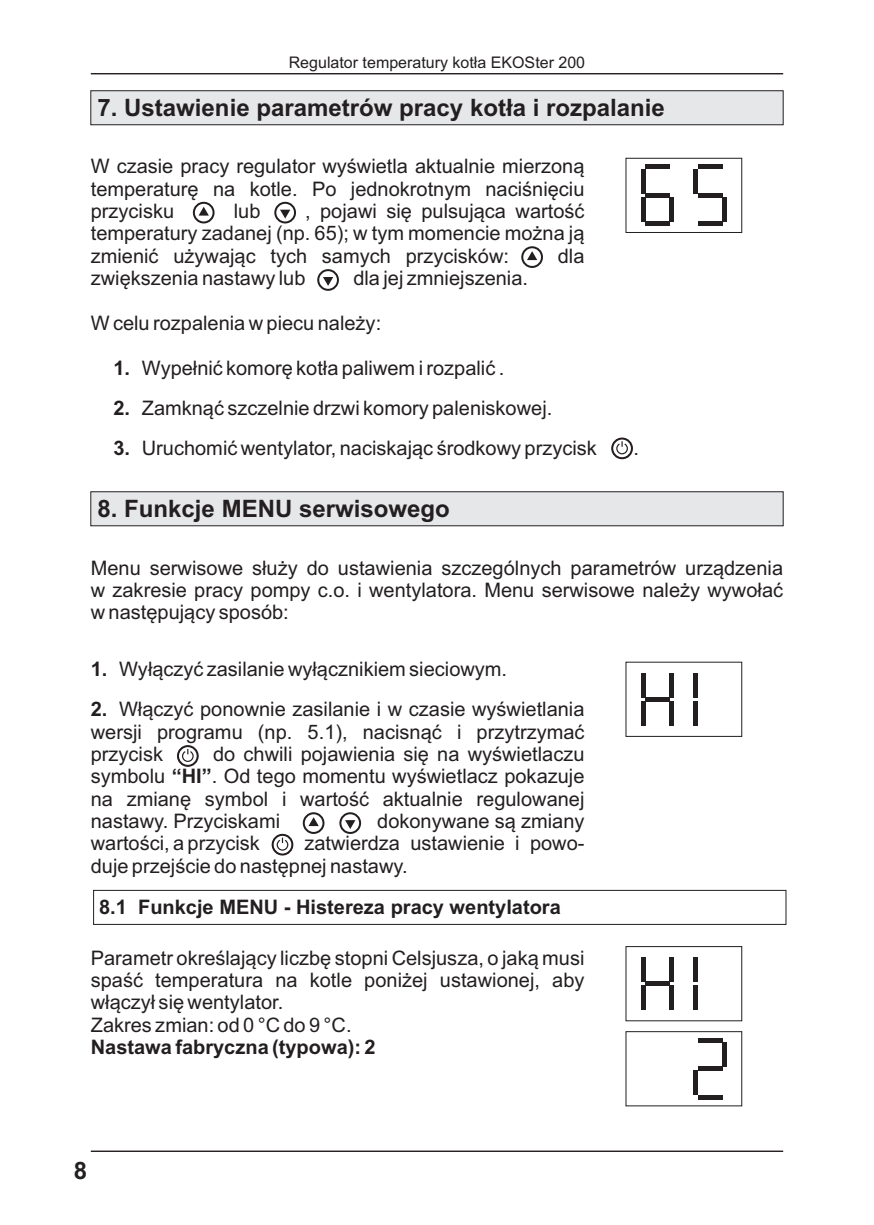
<style>
.page{position:relative;width:874px;height:1225px;background:#fff}
.page>*{position:absolute;margin:0;border:0;box-sizing:border-box;transform-origin:0 0}
.t1{font:700 24px "Arial";color:#231f20}
.t2{font:20px/22.4px "Arial";color:#231f20;text-align:justify}
.t3{font:700 20px "Arial";color:#231f20}
.t4{font:16px "Arial";color:#231f20}
.s1{font-weight:700}
.s2{color:#fff}
</style>
<div class="page">
<hr style="left:669px;top:673px;width:4px;height:24px;background:#231f20">
<hr style="left:641px;top:673px;width:4px;height:24px;background:#231f20">
<hr style="left:645px;top:697px;width:24px;height:4px;background:#231f20">
<hr style="left:669px;top:701px;width:4px;height:24px;background:#231f20">
<hr style="left:641px;top:701px;width:4px;height:24px;background:#231f20">
<hr style="left:693px;top:673px;width:4px;height:24px;background:#231f20">
<hr style="left:693px;top:701px;width:4px;height:24px;background:#231f20">
<div style="left:625px;top:158px;width:116px;height:75px;border:1px solid #231f20"></div>
<hr style="left:645px;top:165px;width:24px;height:4px;background:#231f20">
<hr style="left:641px;top:169px;width:4px;height:24px;background:#231f20">
<hr style="left:645px;top:193px;width:24px;height:4px;background:#231f20">
<hr style="left:669px;top:197px;width:4px;height:24px;background:#231f20">
<hr style="left:641px;top:197px;width:4px;height:24px;background:#231f20">
<div style="left:645px;top:221px;width:24px;height:5px;background:#231f20"></div>
<hr style="left:697px;top:165px;width:24px;height:4px;background:#231f20">
<hr style="left:693px;top:169px;width:4px;height:24px;background:#231f20">
<hr style="left:697px;top:193px;width:24px;height:4px;background:#231f20">
<div style="left:721px;top:197px;width:5px;height:24px;background:#231f20"></div>
<div style="left:697px;top:221px;width:24px;height:5px;background:#231f20"></div>
<hr style="left:91px;top:73px;width:691px;height:1px;background:#231f20">
<hr style="left:91px;top:1150px;width:691px;height:2px;background:#231f20">
<svg style="left:90px;top:90px;width:693px;height:35px;background:#dbdcde"></svg>
<svg style="left:90px;top:491px;width:693px;height:35px;background:#dcdcde"></svg>
<div style="left:193px;top:202px;width:21px;height:21px;border:2px solid #231f20;border-radius:50%"></div>
<svg style="left:198px;top:207px;width:11px;height:9px"></svg>
<div style="left:274px;top:202px;width:22px;height:21px;border:2px solid #231f20;border-radius:50%"></div>
<svg style="left:280px;top:210px;width:10px;height:8px"></svg>
<div style="left:521px;top:246px;width:21px;height:22px;border:2px solid #231f20;border-radius:50%"></div>
<svg style="left:527px;top:251px;width:10px;height:9px"></svg>
<div style="left:317px;top:269px;width:22px;height:22px;border:2px solid #231f20;border-radius:50%"></div>
<svg style="left:323px;top:277px;width:10px;height:9px"></svg>
<div style="left:611px;top:437px;width:21px;height:22px;border:2px solid #231f20;border-radius:50%"></div>
<svg style="left:615px;top:441px;width:13px;height:14px"></svg>
<div style="left:177px;top:745px;width:21px;height:22px;border:2px solid #231f20;border-radius:50%"></div>
<svg style="left:181px;top:749px;width:13px;height:13px"></svg>
<div style="left:271px;top:834px;width:22px;height:21px;border:2px solid #231f20;border-radius:50%"></div>
<svg style="left:276px;top:837px;width:13px;height:14px"></svg>
<div style="left:302px;top:812px;width:22px;height:22px;border:2px solid #231f20;border-radius:50%"></div>
<svg style="left:308px;top:817px;width:10px;height:9px"></svg>
<div style="left:339px;top:812px;width:22px;height:22px;border:2px solid #231f20;border-radius:50%"></div>
<svg style="left:345px;top:820px;width:10px;height:9px"></svg>
<svg style="left:93px;top:890px;width:693px;height:35px"></svg>
<div style="left:625px;top:946px;width:116px;height:75px;border:1px solid #231f20"></div>
<hr style="left:669px;top:957px;width:4px;height:24px;background:#231f20">
<hr style="left:641px;top:957px;width:4px;height:24px;background:#231f20">
<div style="left:645px;top:981px;width:24px;height:5px;background:#231f20"></div>
<hr style="left:669px;top:986px;width:4px;height:24px;background:#231f20">
<hr style="left:641px;top:986px;width:4px;height:24px;background:#231f20">
<hr style="left:693px;top:957px;width:4px;height:24px;background:#231f20">
<hr style="left:693px;top:986px;width:4px;height:24px;background:#231f20">
<div style="left:625px;top:1031px;width:116px;height:75px;border:1px solid #231f20"></div>
<hr style="left:697px;top:1038px;width:24px;height:4px;background:#231f20">
<div style="left:721px;top:1042px;width:5px;height:24px;background:#231f20"></div>
<div style="left:697px;top:1066px;width:24px;height:5px;background:#231f20"></div>
<hr style="left:693px;top:1071px;width:4px;height:24px;background:#231f20">
<hr style="left:697px;top:1095px;width:24px;height:4px;background:#231f20">
<p class="t4" style="left:288px;top:56px;width:298px">Regulator temperatury kotła EKOSter 200</p>
<p class="t1" style="left:97px;top:99px;width:568px">7. Ustawienie parametrów pracy kotła i rozpalanie</p>
<p class="t2" style="left:91px;top:157px;width:495px">W czasie pracy regulator wyświetla aktualnie mierzoną temperaturę na kotle. Po jednokrotnym naciśnięciu przycisku</p>
<p class="t2" style="left:91px;top:202px;width:495px;text-indent:214px">, pojawi się pulsująca wartość temperatury zadanej (np. 65); w tym momencie można ją zmienić używając tych samych przycisków:</p>
<p class="t2" style="left:234px;top:202px;width:28px">lub</p>
<p class="t2" style="left:557px;top:246px;width:28px">dla</p>
<p class="t2" style="left:91px;top:269px;width:216px">zwiększenia nastawy lub</p>
<p class="t2" style="left:353px;top:269px;width:176px">dla jej zmniejszenia.</p>
<p class="t2" style="left:91px;top:313px;width:292px">W celu rozpalenia w piecu należy:</p>
<p class="t2" style="left:113px;top:359px;width:392px"><span class="s1">1.</span> Wypełnić komorę kotła paliwem i rozpalić .</p>
<p class="t2" style="left:113px;top:399px;width:440px"><span class="s1">2.</span> Zamknąć szczelnie drzwi komory paleniskowej.</p>
<p class="t2" style="left:113px;top:439px;width:484px"><span class="s1">3.</span> Uruchomić wentylator, naciskając środkowy przycisk</p>
<p class="t1" style="left:97px;top:499px;width:354px">8. Funkcje MENU serwisowego</p>
<p class="t2" style="left:633px;top:439px;width:7px">.</p>
<p class="t2" style="left:91px;top:558px;width:693px">Menu serwisowe służy do ustawienia szczególnych parametrów urządzenia w zakresie pracy pompy c.o. i wentylatora. Menu serwisowe należy wywołać w następujący sposób:</p>
<p class="t2" style="left:91px;top:659px;width:417px"><span class="s1">1.</span> Wyłączyć zasilanie wyłącznikiem sieciowym.</p>
<p class="t2" style="left:91px;top:700px;width:495px"><span class="s1">2.</span> Włączyć ponownie zasilanie i w czasie wyświetlania wersji programu (np. 5.1), nacisnąć i przytrzymać przycisk</p>
<p class="t2" style="left:91px;top:744px;width:495px;text-indent:122px">do chwili pojawienia się na wyświetlaczu symbolu <span class="s1">“HI”</span>. Od tego momentu wyświetlacz pokazuje na zmianę symbol i wartość aktualnie regulowanej nastawy. Przyciskami</p>
<p class="t2" style="left:366px;top:811px;width:219px"><span class="s2">.</span> dokonywane są zmiany</p>
<p class="t2" style="left:91px;top:834px;width:170px">wartości, a przycisk</p>
<p class="t2" style="left:91px;top:834px;width:495px;text-indent:213px">zatwierdza ustawienie i powo&shy;duje przejście do następnej nastawy.</p>
<p class="t3" style="left:99px;top:899px;width:463px">8.1 Funkcje MENU - Histereza pracy wentylatora</p>
<p class="t2" style="left:91px;top:948px;width:495px;text-align:left">Parametr określający liczbę stopni Celsjusza, o jaką musi spaść temperatura na kotle poniżej ustawionej, aby włączył się wentylator.<br>Zakres zmian: od 0 °C do 9 °C.</p>
<p class="t3" style="left:91px;top:1039px;width:286px">Nastawa fabryczna (typowa): 2</p>
<p class="t1" style="left:74px;top:1161px;width:15px">8</p>
</div>
